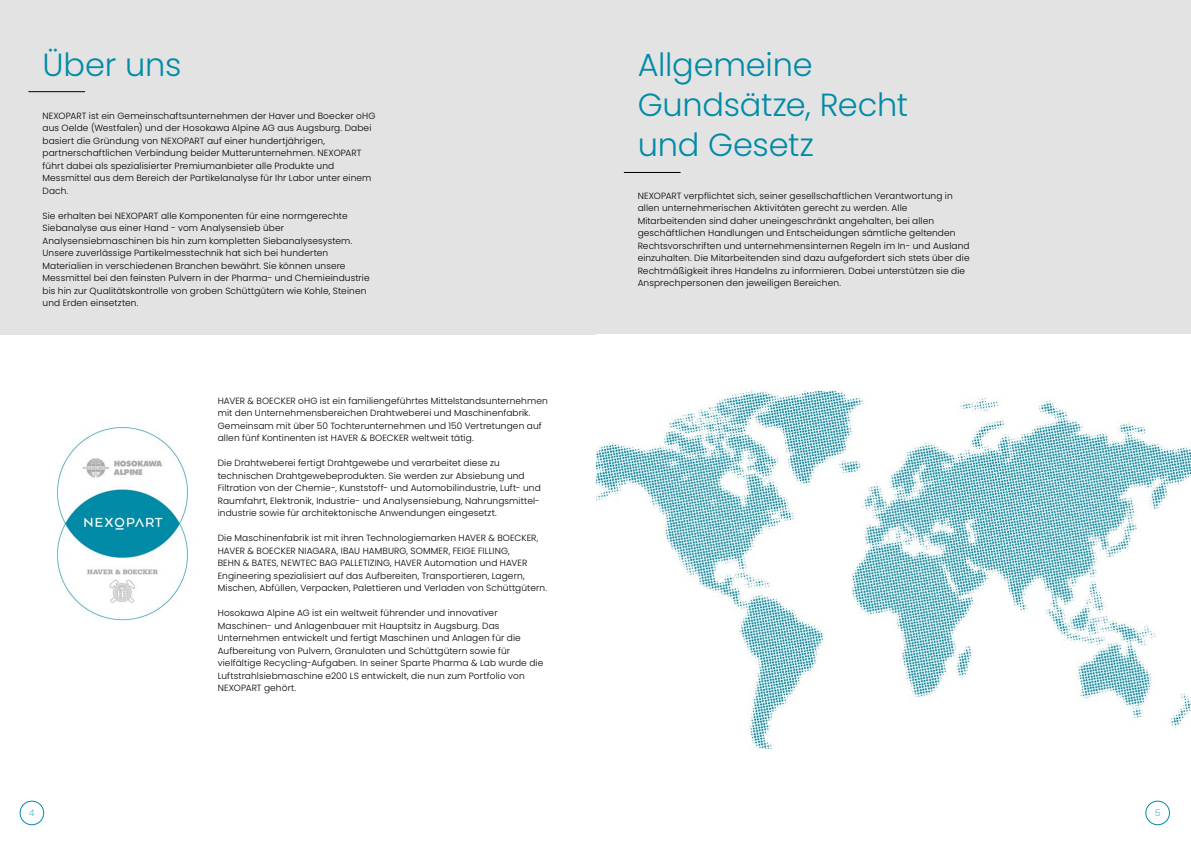
<style>
.page{position:relative;width:1191px;height:842px;background:#fff}
.page>*{position:absolute;margin:0;border:0;box-sizing:border-box;transform-origin:0 0}
.t1{font:300 32px/40px "Poppins";letter-spacing:-.01em;color:#008ba7}
.t2{font:300 9px/12.5px "Poppins";letter-spacing:.015em;color:#000}
.t3{font:200 9px "Poppins";color:#008ba7}
</style>
<div class="page">
<div style="left:20px;top:801px;width:24px;height:24px;border:1px solid #008ba7;border-radius:50%"></div>
<div style="left:0;top:0;width:1191px;height:334px;background:#e3e3e3"></div>
<div style="left:1145px;top:801px;width:24px;height:24px;border:1px solid #008ba7;border-radius:50%"></div>
<hr style="left:28px;top:91px;width:57px;height:1px;background:#000">
<img style="left:57px;top:427px;width:135px;height:194px">
<hr style="left:624px;top:172px;width:56px;height:1px;background:#000">
<img style="left:596px;top:389px;width:595px;height:361px">
<h1 class="t1" style="left:43px;top:45px;width:140px">Über uns</h1>
<p class="t2" style="left:43px;top:109px;width:334px">NEXOPART ist ein Gemeinschaftsunternehmen der Haver und Boecker oHG aus Oelde (Westfalen) und der Hosokawa Alpine AG aus Augsburg. Dabei basiert die Gründung von NEXOPART auf einer hundertjährigen, partnerschaftlichen Verbindung beider Mutterunternehmen. NEXOPART führt dabei als spezialisierter Premiumanbieter alle Produkte und Messmittel aus dem Bereich der Partikelanalyse für Ihr Labor unter einem Dach.</p>
<p class="t2" style="left:43px;top:209px;width:329px">Sie erhalten bei NEXOPART alle Komponenten für eine normgerechte Siebanalyse aus einer Hand - vom Analysensieb über Analysensiebmaschinen bis hin zum kompletten Siebanalysesystem.<br>Unsere zuverlässige Partikelmesstechnik hat sich bei hunderten Materialien in verschiedenen Branchen bewährt. Sie können unsere Messmittel bei den feinsten Pulvern in der Pharma- und Chemieindustrie bis hin zur Qualitätskontrolle von groben Schüttgütern wie Kohle, Steinen und Erden einsetzten.</p>
<p class="t2" style="left:218px;top:394px;width:331px">HAVER &amp; BOECKER oHG ist ein familiengeführtes Mittelstandsunternehmen mit den Unternehmensbereichen Drahtweberei und Maschinenfabrik.<br>Gemeinsam mit über 50 Tochterunternehmen und 150 Vertretungen auf allen fünf Kontinenten ist HAVER &amp; BOECKER weltweit tätig.</p>
<p class="t2" style="left:218px;top:457px;width:324px">Die Drahtweberei fertigt Drahtgewebe und verarbeitet diese zu technischen Drahtgewebeprodukten. Sie werden zur Absiebung und Filtration von der Chemie-, Kunststoff- und Automobilindustrie, Luft- und Raumfahrt, Elektronik, Industrie- und Analysensiebung, Nahrungsmittel&shy;industrie sowie für architektonische Anwendungen eingesetzt.</p>
<p class="t2" style="left:218px;top:532px;width:331px">Die Maschinenfabrik ist mit ihren Technologiemarken HAVER &amp; BOECKER, HAVER &amp; BOECKER NIAGARA, IBAU HAMBURG, SOMMER, FEIGE FILLING,<br>BEHN &amp; BATES, NEWTEC BAG PALLETIZING, HAVER Automation und HAVER Engineering spezialisiert auf das Aufbereiten, Transportieren, Lagern, Mischen, Abfüllen, Verpacken, Palettieren und Verladen von Schüttgütern.</p>
<p class="t2" style="left:218px;top:607px;width:327px">Hosokawa Alpine AG ist ein weltweit führender und innovativer Maschinen- und Anlagenbauer mit Hauptsitz in Augsburg. Das Unternehmen entwickelt und fertigt Maschinen und Anlagen für die Aufbereitung von Pulvern, Granulaten und Schüttgütern sowie für vielfältige Recycling-Aufgaben. In seiner Sparte Pharma &amp; Lab wurde die Luftstrahlsiebmaschine e200 LS entwickelt, die nun zum Portfolio von NEXOPART gehört.</p>
<p class="t3" style="left:29px;top:808px;width:7px">4</p>
<h1 class="t1" style="left:637px;top:45px;width:272px">Allgemeine<br>Gundsätze, Recht und Gesetz</h1>
<p class="t2" style="left:637px;top:189px;width:333px">NEXOPART verpflichtet sich, seiner gesellschaftlichen Verantwortung in allen unternehmerischen Aktivitäten gerecht zu werden. Alle Mitarbeitenden sind daher uneingeschränkt angehalten, bei allen geschäftlichen Handlungen und Entscheidungen sämtliche geltenden Rechtsvorschriften und unternehmensinternen Regeln im In- und Ausland einzuhalten. Die Mitarbeitenden sind dazu aufgefordert sich stets über die Rechtmäßigkeit ihres Handelns zu informieren. Dabei unterstützen sie die Ansprechpersonen den jeweiligen Bereichen.</p>
<p class="t3" style="left:1155px;top:808px;width:7px">5</p>
</div>
